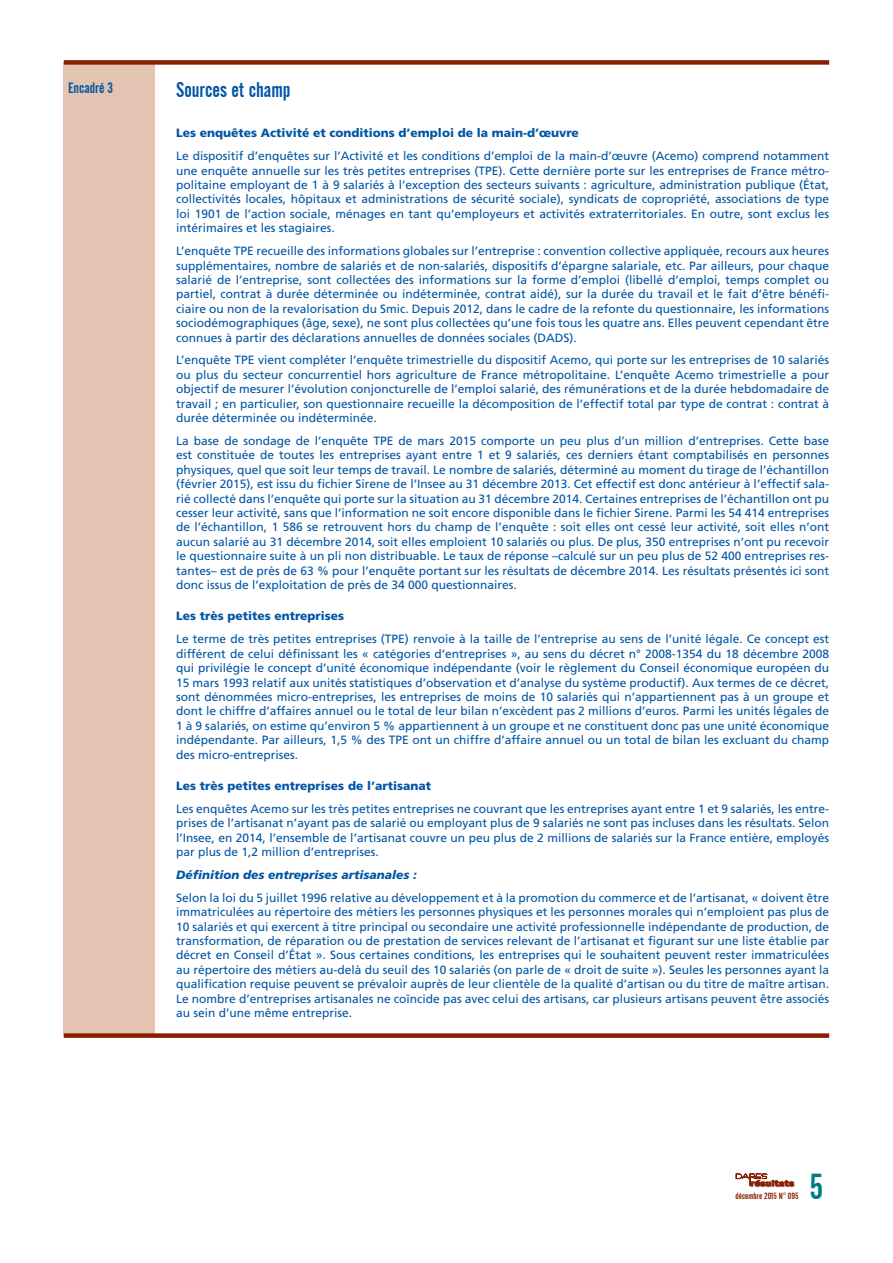
<style>
.page{position:relative;width:893px;height:1263px;background:#fff}
.page>*{position:absolute;margin:0;border:0;box-sizing:border-box;transform-origin:0 0}
.t1{font:36px "Alternate Gothic No 2 BT";color:#007b85}
.t2{font:21px "Alternate Gothic No 2 BT";color:#0155a5}
.t3{font:15px "Alternate Gothic No 2 BT";color:#0155a5}
.t4{font:12px/14.4px "Frutiger";color:#0155a5;text-align:justify}
.t5{font:900 12px "Frutiger";color:#0155a5}
.t6{font:italic 900 12px "Frutiger";color:#0155a5}
.t7{font:9px "Alternate Gothic No 2 BT";color:#891d02}
.t8{font:7.8px "Alternate Gothic No 2 BT";color:#891d02;scale:2.03 1}
</style>
<div class="page">
<div style="left:64px;top:62px;width:91px;height:973px;background:#e5c3b2"></div>
<div style="left:64px;top:60px;width:765px;height:5px;background:#891d02"></div>
<div style="left:64px;top:1033px;width:765px;height:5px;background:#891d02"></div>
<svg style="left:736px;top:1173px;width:58px;height:15px"></svg>
<p class="t3" style="left:68px;top:79px;width:47px">Encadré 3</p>
<h2 class="t2" style="left:176px;top:78px;width:116px">Sources et champ</h2>
<p class="t5" style="left:176px;top:126px;width:404px">Les enquêtes Activité et conditions d’emploi de la main-d’œuvre</p>
<p class="t4" style="left:176px;top:149px;width:655px">Le dispositif d’enquêtes sur l’Activité et les conditions d’emploi de la main-d’œuvre (Acemo) comprend notamment une enquête annuelle sur les très petites entreprises (TPE). Cette dernière porte sur les entreprises de France métro&shy;politaine employant de 1 à 9 salariés à l’exception des secteurs suivants : agriculture, administration publique (État, collectivités locales, hôpitaux et administrations de sécurité sociale), syndicats de copropriété, associations de type loi 1901 de l’action sociale, ménages en tant qu’employeurs et activités extraterritoriales. En outre, sont exclus les intérimaires et les stagiaires.</p>
<p class="t4" style="left:176px;top:244px;width:655px">L’enquête TPE recueille des informations globales sur l’entreprise : convention collective appliquée, recours aux heures supplémentaires, nombre de salariés et de non-salariés, dispositifs d’épargne salariale, etc. Par ailleurs, pour chaque salarié de l’entreprise, sont collectées des informations sur la forme d’emploi (libellé d’emploi, temps complet ou partiel, contrat à durée déterminée ou indéterminée, contrat aidé), sur la durée du travail et le fait d’être bénéfi&shy;ciaire ou non de la revalorisation du Smic. Depuis 2012, dans le cadre de la refonte du questionnaire, les informations sociodémographiques (âge, sexe), ne sont plus collectées qu’une fois tous les quatre ans. Elles peuvent cependant être connues à partir des déclarations annuelles de données sociales (DADS).</p>
<p class="t4" style="left:176px;top:353px;width:655px">L’enquête TPE vient compléter l’enquête trimestrielle du dispositif Acemo, qui porte sur les entreprises de 10 salariés ou plus du secteur concurrentiel hors agriculture de France métropolitaine. L’enquête Acemo trimestrielle a pour objectif de mesurer l’évolution conjoncturelle de l’emploi salarié, des rémunérations et de la durée hebdomadaire de travail ; en particulier, son questionnaire recueille la décomposition de l’effectif total par type de contrat : contrat à durée déterminée ou indéterminée.</p>
<p class="t4" style="left:176px;top:434px;width:655px">La base de sondage de l’enquête TPE de mars 2015 comporte un peu plus d’un million d’entreprises. Cette base est constituée de toutes les entreprises ayant entre 1 et 9 salariés, ces derniers étant comptabilisés en personnes physiques, quel que soit leur temps de travail. Le nombre de salariés, déterminé au moment du tirage de l’échantillon (février 2015), est issu du fichier Sirene de l’Insee au 31 décembre 2013. Cet effectif est donc antérieur à l’effectif sala&shy;rié collecté dans l’enquête qui porte sur la situation au 31 décembre 2014. Certaines entreprises de l’échantillon ont pu cesser leur activité, sans que l’information ne soit encore disponible dans le fichier Sirene. Parmi les 54 414 entreprises de l’échantillon, 1 586 se retrouvent hors du champ de l’enquête : soit elles ont cessé leur activité, soit elles n’ont aucun salarié au 31 décembre 2014, soit elles emploient 10 salariés ou plus. De plus, 350 entreprises n’ont pu recevoir le questionnaire suite à un pli non distribuable. Le taux de réponse –calculé sur un peu plus de 52 400 entreprises res&shy;tantes– est de près de 63 % pour l’enquête portant sur les résultats de décembre 2014. Les résultats présentés ici sont donc issus de l’exploitation de près de 34 000 questionnaires.</p>
<p class="t5" style="left:176px;top:609px;width:170px">Les très petites entreprises</p>
<p class="t4" style="left:176px;top:632px;width:655px">Le terme de très petites entreprises (TPE) renvoie à la taille de l’entreprise au sens de l’unité légale. Ce concept est différent de celui définissant les « catégories d’entreprises », au sens du décret n° 2008-1354 du 18 décembre 2008 qui privilégie le concept d’unité économique indépendante (voir le règlement du Conseil économique européen du 15 mars 1993 relatif aux unités statistiques d’observation et d’analyse du système productif). Aux termes de ce décret, sont dénommées micro-entreprises, les entreprises de moins de 10 salariés qui n’appartiennent pas à un groupe et dont le chiffre d’affaires annuel ou le total de leur bilan n’excèdent pas 2 millions d’euros. Parmi les unités légales de 1 à 9 salariés, on estime qu’environ 5 % appartiennent à un groupe et ne constituent donc pas une unité économique indépendante. Par ailleurs, 1,5 % des TPE ont un chiffre d’affaire annuel ou un total de bilan les excluant du champ des micro-entreprises.</p>
<p class="t5" style="left:176px;top:778px;width:256px">Les très petites entreprises de l’artisanat</p>
<p class="t4" style="left:176px;top:801px;width:654px">Les enquêtes Acemo sur les très petites entreprises ne couvrant que les entreprises ayant entre 1 et 9 salariés, les entre&shy;prises de l’artisanat n’ayant pas de salarié ou employant plus de 9 salariés ne sont pas incluses dans les résultats. Selon l’Insee, en 2014, l’ensemble de l’artisanat couvre un peu plus de 2 millions de salariés sur la France entière, employés par plus de 1,2 million d’entreprises.</p>
<p class="t6" style="left:176px;top:867px;width:242px">Définition des entreprises artisanales :</p>
<p class="t4" style="left:176px;top:890px;width:655px">Selon la loi du 5 juillet 1996 relative au développement et à la promotion du commerce et de l’artisanat, « doivent être immatriculées au répertoire des métiers les personnes physiques et les personnes morales qui n’emploient pas plus de 10 salariés et qui exercent à titre principal ou secondaire une activité professionnelle indépendante de production, de transformation, de réparation ou de prestation de services relevant de l’artisanat et figurant sur une liste établie par décret en Conseil d’État ». Sous certaines conditions, les entreprises qui le souhaitent peuvent rester immatriculées au répertoire des métiers au-delà du seuil des 10 salariés (on parle de « droit de suite »). Seules les personnes ayant la qualification requise peuvent se prévaloir auprès de leur clientèle de la qualité d’artisan ou du titre de maître artisan.<br>Le nombre d’entreprises artisanales ne coïncide pas avec celui des artisans, car plusieurs artisans peuvent être associés au sein d’une même entreprise.</p>
<p class="t8" style="left:750px;top:1179px;width:23px">résultats</p>
<p class="t7" style="left:736px;top:1191px;width:64px">décembre 2015 N° 095</p>
<h1 class="t1" style="left:809px;top:1166px;width:15px">5</h1>
</div>
